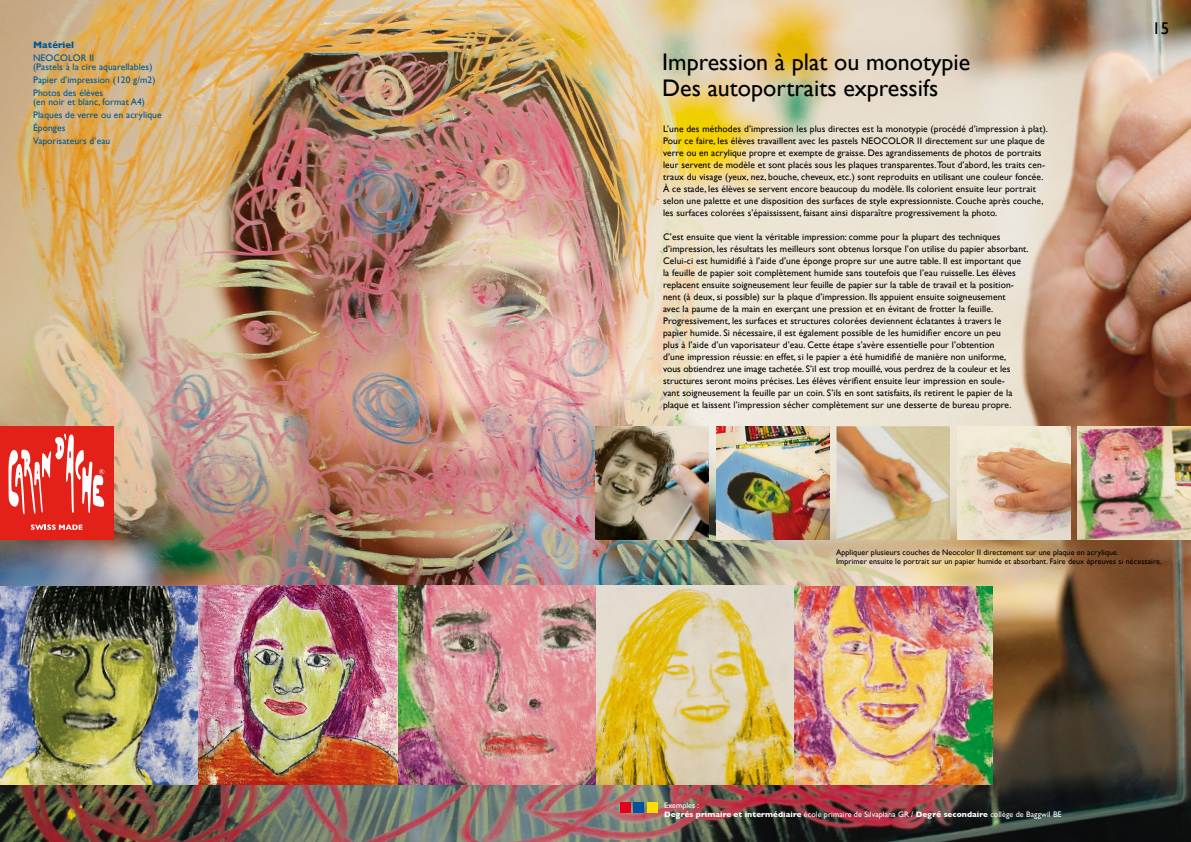
<style>
.page{position:relative;width:1191px;height:842px;background:#fff}
.page>*{position:absolute;margin:0;border:0;box-sizing:border-box;transform-origin:0 0}
.t1{font:24px/26px "Gill Sans";color:#000}
.t2{font:17px "Gill Sans";color:#000}
.t3{font:9.5px/12px "Gill Sans";letter-spacing:.01em;color:#000}
.t4{font:9.5px/13px "Gill Sans";letter-spacing:.01em;color:#005592}
.t5{font:700 9.5px "Gill Sans";letter-spacing:.01em;color:#005592}
.t6{font:8px/9px "Gill Sans";letter-spacing:.01em;color:#000}
.t7{font:8px/9px "Gill Sans";letter-spacing:.01em;color:#fff}
.s1{font-weight:700}
</style>
<div class="page">
<img style="left:0;top:0;width:1191px;height:842px">
<img style="left:716px;top:426px;width:113px;height:114px">
<img style="left:836px;top:426px;width:114px;height:114px">
<img style="left:957px;top:426px;width:113px;height:114px">
<img style="left:1077px;top:426px;width:114px;height:114px">
<img style="left:595px;top:426px;width:114px;height:114px">
<img style="left:0;top:586px;width:992px;height:198px">
<div style="left:620px;top:802px;width:10px;height:11px;background:#e2001a"></div>
<div style="left:634px;top:802px;width:10px;height:11px;background:#00519e"></div>
<div style="left:647px;top:802px;width:10px;height:11px;background:#fd0"></div>
<div style="left:0;top:426px;width:113px;height:113px;background:#e32119"></div>
<svg style="left:8px;top:433px;width:97px;height:82px"></svg>
<svg style="left:31px;top:524px;width:51px;height:6px"></svg>
<p class="t5" style="left:33px;top:37px;width:43px">Matériel</p>
<p class="t4" style="left:33px;top:53px;width:121px;line-height:9px">NEOCOLOR II<br>(Pastels à la cire aquarellables)</p>
<p class="t4" style="left:33px;top:73px;width:124px">Papier d’impression (120 g/m2)<br>Photos des élèves</p>
<p class="t4" style="left:33px;top:95px;width:130px">(en noir et blanc, format A4)<br>Plaques de verre ou en acrylique<br>Éponges<br>Vaporisateurs d’eau</p>
<h1 class="t1" style="left:662px;top:49px;width:309px">Impression à plat ou monotypie<br>Des autoportraits expressifs</h1>
<p class="t3" style="left:663px;top:123px;width:386px">L’une des méthodes d’impression les plus directes est la monotypie (procédé d’impression à plat).<br>Pour ce faire, les élèves travaillent avec les pastels NEOCOLOR II directement sur une plaque de verre ou en acrylique propre et exempte de graisse. Des agrandissements de photos de portraits leur servent de modèle et sont placés sous les plaques transparentes. Tout d’abord, les traits cen&shy;traux du visage (yeux, nez, bouche, cheveux, etc.) sont reproduits en utilisant une couleur foncée.<br>À ce stade, les élèves se servent encore beaucoup du modèle. Ils colorient ensuite leur portrait selon une palette et une disposition des surfaces de style expressionniste. Couche après couche, les surfaces colorées s’épaississent, faisant ainsi disparaître progressivement la photo.</p>
<p class="t3" style="left:663px;top:231px;width:367px">C’est ensuite que vient la véritable impression: comme pour la plupart des techniques d’impression, les résultats les meilleurs sont obtenus lorsque l’on utilise du papier absorbant.<br>Celui-ci est humidifié à l’aide d’une éponge propre sur une autre table. Il est important que la feuille de papier soit complètement humide sans toutefois que l’eau ruisselle. Les élèves replacent ensuite soigneusement leur feuille de papier sur la table de travail et la position&shy;nent (à deux, si possible) sur la plaque d’impression. Ils appuient ensuite soigneusement<br>avec la paume de la main en exerçant une pression et en évitant de frotter la feuille.<br>Progressivement, les surfaces et structures colorées deviennent éclatantes à travers le<br>papier humide. Si nécessaire, il est également possible de les humidifier encore un peu<br>plus à l’aide d’un vaporisateur d’eau. Cette étape s’avère essentielle pour l’obtention<br>d’une impression réussie: en effet, si le papier a été humidifié de manière non uniforme,<br>vous obtiendrez une image tachetée. S’il est trop mouillé, vous perdrez de la couleur et les structures seront moins précises. Les élèves vérifient ensuite leur impression en soule-<br>vant soigneusement la feuille par un coin. S’ils en sont satisfaits, ils retirent le papier de la plaque et laissent l’impression sécher complètement sur une desserte de bureau propre.</p>
<h2 class="t2" style="left:1152px;top:18px;width:18px">15</h2>
<p class="t6" style="left:836px;top:547px;width:327px">Appliquer plusieurs couches de Neocolor II directement sur une plaque en acrylique.<br>Imprimer ensuite le portrait sur un papier humide et absorbant. Faire deux épreuves si nécessaire.</p>
<p class="t7" style="left:664px;top:800px;width:399px">Exemples :<br><span class="s1">Degrés primaire et intermédiaire</span> école primaire de Silvaplana GR / <span class="s1">Degré secondaire</span> collège de Baggwil BE</p>
</div>
